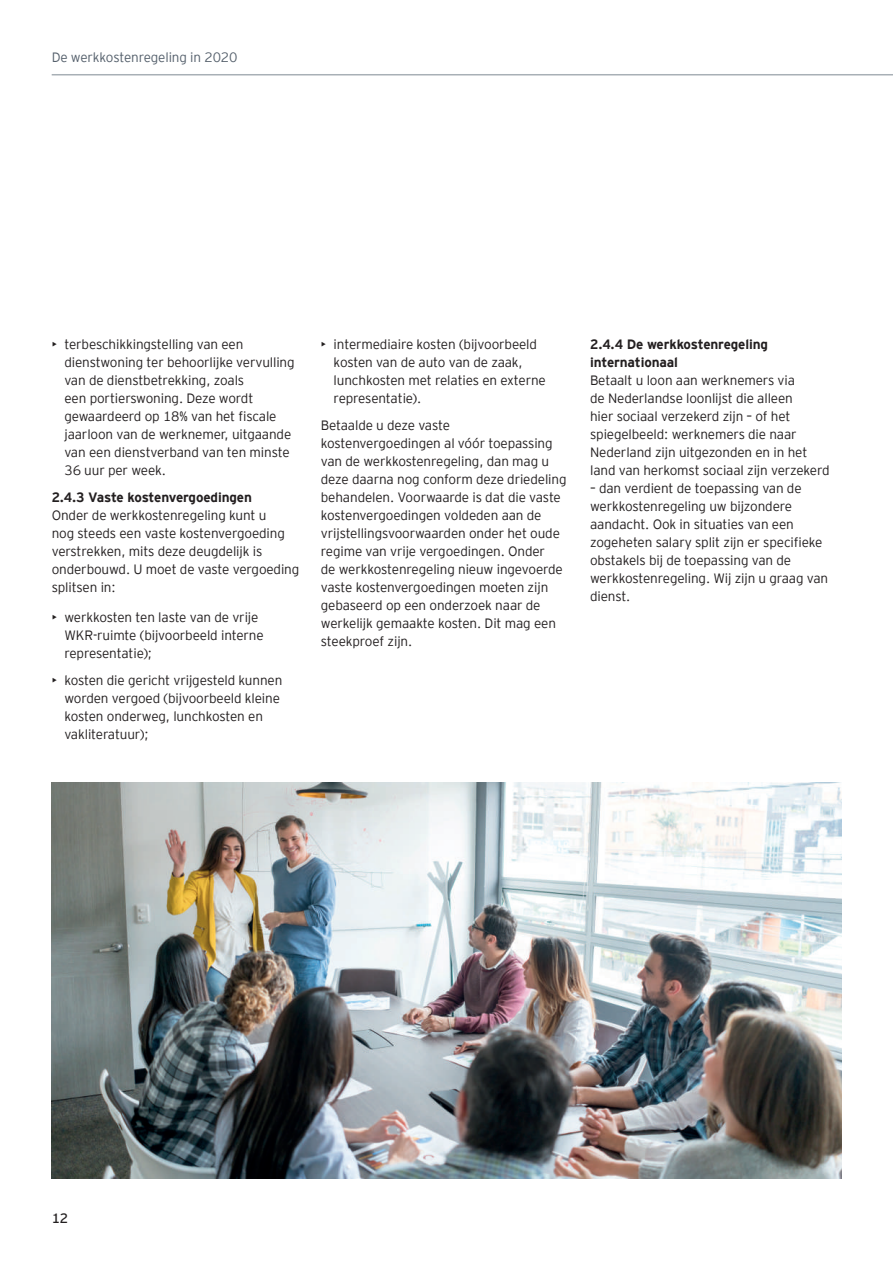
<style>
.page{position:relative;width:893px;height:1263px;background:#fff}
.page>*{position:absolute;margin:0;border:0;box-sizing:border-box;transform-origin:0 0}
.t1{font:300 13.5px/18px "EY Interstate";letter-spacing:-.01em;color:#231f20}
.t2{font:700 13.5px/18px "EY Interstate";letter-spacing:-.01em;color:#231f20}
.t3{font:300 13.5px "EY Interstate";letter-spacing:-.01em;color:#545f6b}
.t4{font:13.5px "EY Interstate";color:#231f20}
</style>
<div class="page">
<img style="left:52px;top:782px;width:789px;height:397px">
<hr style="left:52px;top:74px;width:841px;height:1px;background:#a8b0b6">
<p class="t3" style="left:52px;top:48px;width:187px">De werkkostenregeling in 2020</p>
<p class="t1" style="left:64px;top:335px;width:232px;text-indent:-13px">• terbeschikkingstelling van een dienstwoning ter behoorlijke vervulling van de dienstbetrekking, zoals<br>een portierswoning. Deze wordt gewaardeerd op 18% van het fiscale jaarloon van de werknemer, uitgaande van een dienstverband van ten minste 36 uur per week.</p>
<p class="t2" style="left:52px;top:487px;width:202px">2.4.3 Vaste kostenvergoedingen</p>
<p class="t1" style="left:52px;top:505px;width:249px">Onder de werkkostenregeling kunt u<br>nog steeds een vaste kostenvergoeding verstrekken, mits deze deugdelijk is onderbouwd. U moet de vaste vergoeding splitsen in:</p>
<p class="t1" style="left:64px;top:608px;width:201px;text-indent:-13px">• werkkosten ten laste van de vrije<br>WKR-ruimte (bijvoorbeeld interne representatie);</p>
<p class="t1" style="left:64px;top:670px;width:219px;text-indent:-13px">• kosten die gericht vrijgesteld kunnen worden vergoed (bijvoorbeeld kleine kosten onderweg, lunchkosten en vakliteratuur);</p>
<p class="t1" style="left:334px;top:335px;width:214px;text-indent:-13px">• intermediaire kosten (bijvoorbeeld kosten van de auto van de zaak, lunchkosten met relaties en externe representatie).</p>
<p class="t1" style="left:321px;top:415px;width:247px">Betaalde u deze vaste kostenvergoedingen al vóór toepassing van de werkkostenregeling, dan mag u deze daarna nog conform deze driedeling behandelen. Voorwaarde is dat die vaste kostenvergoedingen voldeden aan de vrijstellingsvoorwaarden onder het oude regime van vrije vergoedingen. Onder<br>de werkkostenregeling nieuw ingevoerde vaste kostenvergoedingen moeten zijn gebaseerd op een onderzoek naar de werkelijk gemaakte kosten. Dit mag een steekproef zijn.</p>
<p class="t2" style="left:590px;top:334px;width:180px">2.4.4 De werkkostenregeling internationaal</p>
<p class="t1" style="left:590px;top:370px;width:241px">Betaalt u loon aan werknemers via<br>de Nederlandse loonlijst die alleen<br>hier sociaal verzekerd zijn – of het spiegelbeeld: werknemers die naar Nederland zijn uitgezonden en in het land van herkomst sociaal zijn verzekerd</p>
<p class="t1" style="left:590px;top:478px;width:240px">– dan verdient de toepassing van de werkkostenregeling uw bijzondere aandacht. Ook in situaties van een zogeheten salary split zijn er specifieke obstakels bij de toepassing van de werkkostenregeling. Wij zijn u graag van dienst.</p>
<p class="t4" style="left:52px;top:1209px;width:18px">12</p>
</div>
